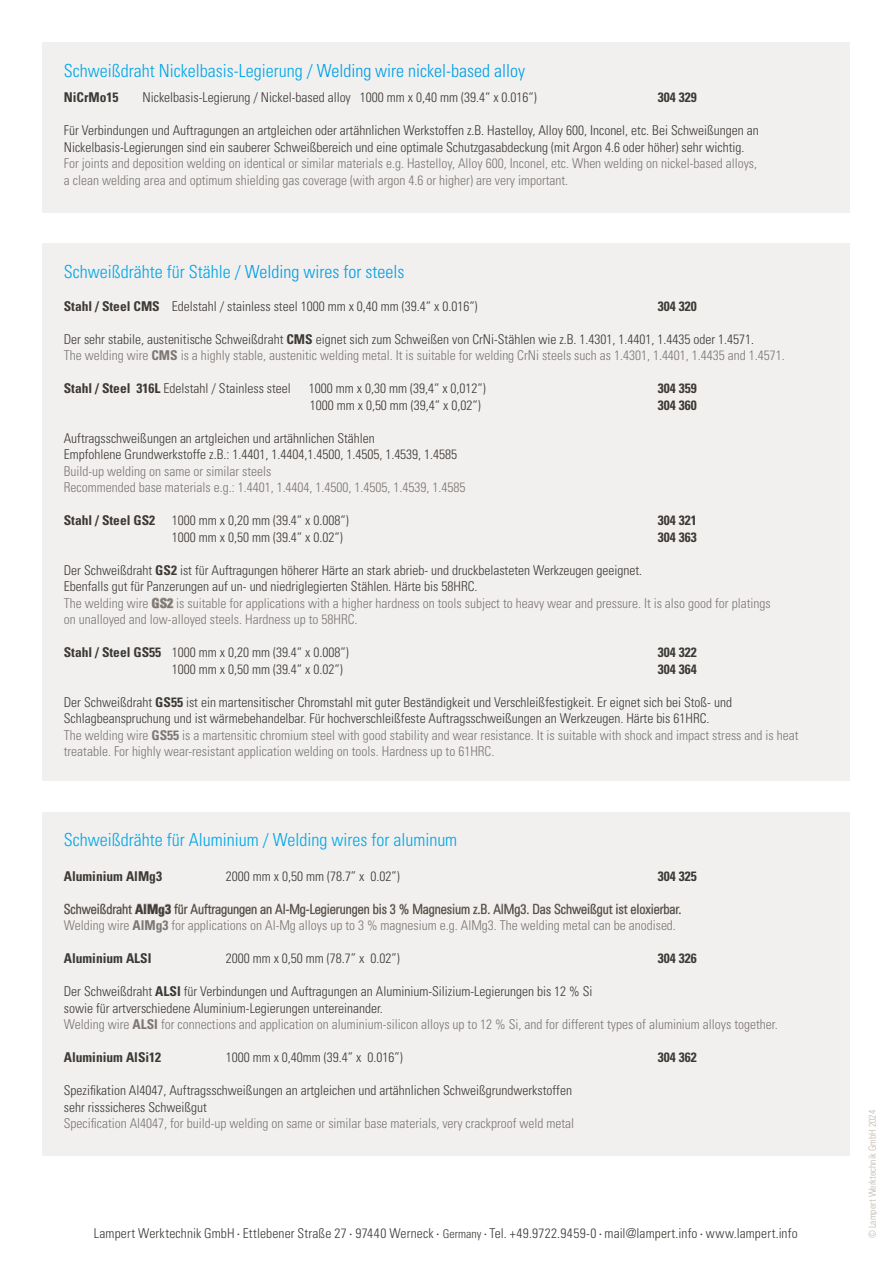
<style>
.page{position:relative;width:893px;height:1263px;background:#fff}
.page>*{position:absolute;margin:0;border:0;box-sizing:border-box;transform-origin:0 0}
.t1{font:300 condensed 18px "Univers LT Std";color:#00a7e7}
.t2{font:300 condensed 13.5px/16.5px "Univers LT Std";color:#3d3935}
.t3{font:300 condensed 13.5px/16.5px "Univers LT Std";color:#7d7774}
.t4{font:700 condensed 13.5px "Univers LT Std";color:#3d3935}
.t5{font:300 condensed 12px "Univers LT Std";color:#3d3935}
.t6{font:300 condensed 9.75px "Univers LT Std";color:#bfb7af}
.s1{color:#009ee4}
.s2{font-weight:700}
.s3{color:#3d3935}
.s4{font-weight:700;color:#3d3935}
.s5{color:#7d7774}
.s6{font-weight:700;color:#bfb7af}
.s7{font-weight:700;color:#7d7774}
.s8{color:#bfb7af}
</style>
<div class="page">
<hr style="left:892px;top:0;width:1px;height:1263px;background:#dadada">
<div style="left:43px;top:812px;width:807px;height:343px;background:#f2f0ef"></div>
<div style="left:43px;top:243px;width:807px;height:538px;background:#f2f0ef"></div>
<div style="left:43px;top:43px;width:807px;height:170px;background:#f2f0ef"></div>
<h1 class="t1" style="left:64px;top:61px;width:463px">Schweißdraht Nickelbasis-Legierung <span class="s1">/ Welding wire nickel-based alloy</span></h1>
<p class="t4" style="left:64px;top:92px;width:56px">NiCrMo15</p>
<p class="t2" style="left:142px;top:89px;width:396px">Nickelbasis-Legierung / Nickel-based alloy 1000 mm x 0,40 mm (39.4“ x 0.016“)</p>
<p class="t4" style="left:658px;top:92px;width:40px">304 329</p>
<p class="t2" style="left:64px;top:122px;width:696px">Für Verbindungen und Auftragungen an artgleichen oder artähnlichen Werkstoffen z.B. Hastelloy, Alloy 600, Inconel, etc. Bei Schweißungen an<br>Nickelbasis-Legierungen sind ein sauberer Schweißbereich und eine optimale Schutzgasabdeckung (mit Argon 4.6 oder höher) sehr wichtig.</p>
<p class="t3" style="left:64px;top:155px;width:695px">For joints and deposition welding on identical or similar materials e.g. Hastelloy, Alloy 600, Inconel, etc. When welding on nickel-based alloys, a clean welding area and optimum shielding gas coverage (with argon 4.6 or higher) are very important.</p>
<h1 class="t1" style="left:64px;top:262px;width:342px">Schweißdrähte für Stähle <span class="s1">/ Welding wires for steels</span></h1>
<p class="t2" style="left:64px;top:298px;width:415px"><span class="s2">Stahl / Steel CMS</span> Edelstahl / stainless steel 1000 mm x 0,40 mm (39.4“ x 0.016“)</p>
<p class="t4" style="left:658px;top:301px;width:40px">304 320</p>
<p class="t3" style="left:64px;top:331px;width:723px"><span class="s3">Der sehr stabile, austenitische Schweißdraht</span> <span class="s4">CMS</span> <span class="s3">eignet sich zum Schweißen von CrNi-Stählen wie z.B. 1.4301, 1.4401, 1.4435 oder 1.4571.<br></span>The welding wire <span class="s2">CMS</span> is a highly stable, austenitic welding metal. It is suitable for welding CrNi steels such as 1.4301, 1.4401, 1.4435 and 1.4571.</p>
<p class="t2" style="left:64px;top:380px;width:229px"><span class="s2">Stahl / Steel 316L</span> Edelstahl / Stainless steel</p>
<p class="t2" style="left:309px;top:380px;width:178px">1000 mm x 0,30 mm (39,4“ x 0,012“)</p>
<p class="t4" style="left:658px;top:383px;width:40px">304 359</p>
<p class="t2" style="left:310px;top:397px;width:172px">1000 mm x 0,50 mm (39,4“ x 0,02“)</p>
<p class="t4" style="left:658px;top:400px;width:40px">304 360</p>
<p class="t2" style="left:64px;top:430px;width:395px">Auftragsschweißungen an artgleichen und artähnlichen Stählen<br>Empfohlene Grundwerkstoffe z.B.: 1.4401, 1.4404,1.4500, 1.4505, 1.4539, 1.4585</p>
<p class="t3" style="left:64px;top:463px;width:403px">Build-up welding on same or similar steels<br>Recommended base materials e.g.: 1.4401, 1.4404, 1.4500, 1.4505, 1.4539, 1.4585</p>
<p class="t2" style="left:64px;top:512px;width:286px"><span class="s2">Stahl / Steel GS2</span> 1000 mm x 0,20 mm (39.4“ x 0.008“)</p>
<p class="t4" style="left:658px;top:515px;width:40px">304 321</p>
<p class="t2" style="left:172px;top:529px;width:172px">1000 mm x 0,50 mm (39.4“ x 0.02“)</p>
<p class="t4" style="left:658px;top:532px;width:40px">304 363</p>
<p class="t2" style="left:64px;top:562px;width:708px">Der Schweißdraht <span class="s2">GS2</span> ist für Auftragungen höherer Härte an stark abrieb- und druckbelasteten Werkzeugen geeignet.<br>Ebenfalls gut für Panzerungen auf un- und niedriglegierten Stählen. Härte bis 58HRC.<br><span class="s5">The welding wire</span> <span class="s6">GS2</span> <span class="s5">is suitable for applications with a higher hardness on tools subject to heavy wear and pressure. It is also good for platings on unalloyed and low-alloyed steels. Hardness up to 58HRC.</span></p>
<p class="t2" style="left:64px;top:644px;width:286px"><span class="s2">Stahl / Steel GS55</span> 1000 mm x 0,20 mm (39.4“ x 0.008“)</p>
<p class="t4" style="left:658px;top:647px;width:40px">304 322</p>
<p class="t2" style="left:172px;top:661px;width:172px">1000 mm x 0,50 mm (39.4“ x 0.02“)</p>
<p class="t4" style="left:658px;top:664px;width:40px">304 364</p>
<p class="t2" style="left:64px;top:694px;width:736px">Der Schweißdraht <span class="s2">GS55</span> ist ein martensitischer Chromstahl mit guter Beständigkeit und Verschleißfestigkeit. Er eignet sich bei Stoß- und Schlagbeanspruchung und ist wärmebehandelbar. Für hochverschleißfeste Auftragsschweißungen an Werkzeugen. Härte bis 61HRC.<br><span class="s5">The welding wire</span> <span class="s7">GS55</span> <span class="s5">is a martensitic chromium steel with good stability and wear resistance. It is suitable with shock and impact stress and is heat treatable. For highly wear-resistant application welding on tools. Hardness up to 61HRC.</span></p>
<h1 class="t1" style="left:64px;top:830px;width:395px">Schweißdrähte für Aluminium / Welding wires for aluminum</h1>
<p class="t4" style="left:64px;top:871px;width:100px">Aluminium AlMg3</p>
<p class="t2" style="left:226px;top:868px;width:175px">2000 mm x 0,50 mm (78.7” x 0.02”)</p>
<p class="t4" style="left:658px;top:871px;width:40px">304 325</p>
<p class="t3" style="left:64px;top:901px;width:619px"><span class="s8">Schweißdraht</span> <span class="s6">AlMg3</span> <span class="s3">für Auftragungen an Al-Mg-Legierungen bis 3 % Magnes</span><span class="s8">ium z.B. AlMg3. Das Schweißgut ist eloxierbar.<br></span>Welding wire <span class="s2">AlMg3</span> for applications on Al-Mg alloys up to 3 % magnesium e.g. AlMg3. The welding metal can be anodised.</p>
<p class="t4" style="left:64px;top:953px;width:89px">Aluminium ALSI</p>
<p class="t2" style="left:226px;top:950px;width:175px">2000 mm x 0,50 mm (78.7” x 0.02”)</p>
<p class="t4" style="left:658px;top:953px;width:40px">304 326</p>
<p class="t2" style="left:64px;top:983px;width:715px">Der Schweißdraht <span class="s2">ALSI</span> für Verbindungen und Auftragungen an Aluminium-Silizium-Legierungen bis 12 % Si<br>sowie für artverschiedene Aluminium-Legierungen untereinander.<br><span class="s5">Welding wire</span> <span class="s7">ALSI</span> <span class="s5">for connections and application on aluminium-silicon alloys up to 12 % Si, and for different types of aluminium alloys together.</span></p>
<p class="t4" style="left:64px;top:1052px;width:99px">Aluminium AlSi12</p>
<p class="t2" style="left:226px;top:1049px;width:178px">1000 mm x 0,40mm (39.4” x 0.016”)</p>
<p class="t4" style="left:658px;top:1052px;width:40px">304 362</p>
<p class="t2" style="left:64px;top:1082px;width:510px">Spezifikation Al4047, Auftragsschweißungen an artgleichen und artähnlichen Schweißgrundwerkstoffen sehr risssicheres Schweißgut</p>
<p class="t3" style="left:64px;top:1115px;width:512px">Specification Al4047, for build-up welding on same or similar base materials, very crackproof weld metal</p>
<p class="t2" style="left:94px;top:1225px;width:341px">Lampert Werktechnik GmbH <sup>•</sup> Ettlebener Straße 27 <sup>•</sup> 97440 Werneck</p>
<p class="t5" style="left:436px;top:1228px;width:47px"><sup>•</sup> Germany</p>
<p class="t2" style="left:484px;top:1225px;width:315px"><sup>•</sup> Tel. +49.9722.9459-0 <sup>•</sup> mail@lampert.info <sup>•</sup> www.lampert.info</p>
<p class="t6" style="left:867px;top:1238px;width:130px;rotate:-90deg">© Lampert Werktechnik GmbH 2024</p>
</div>
